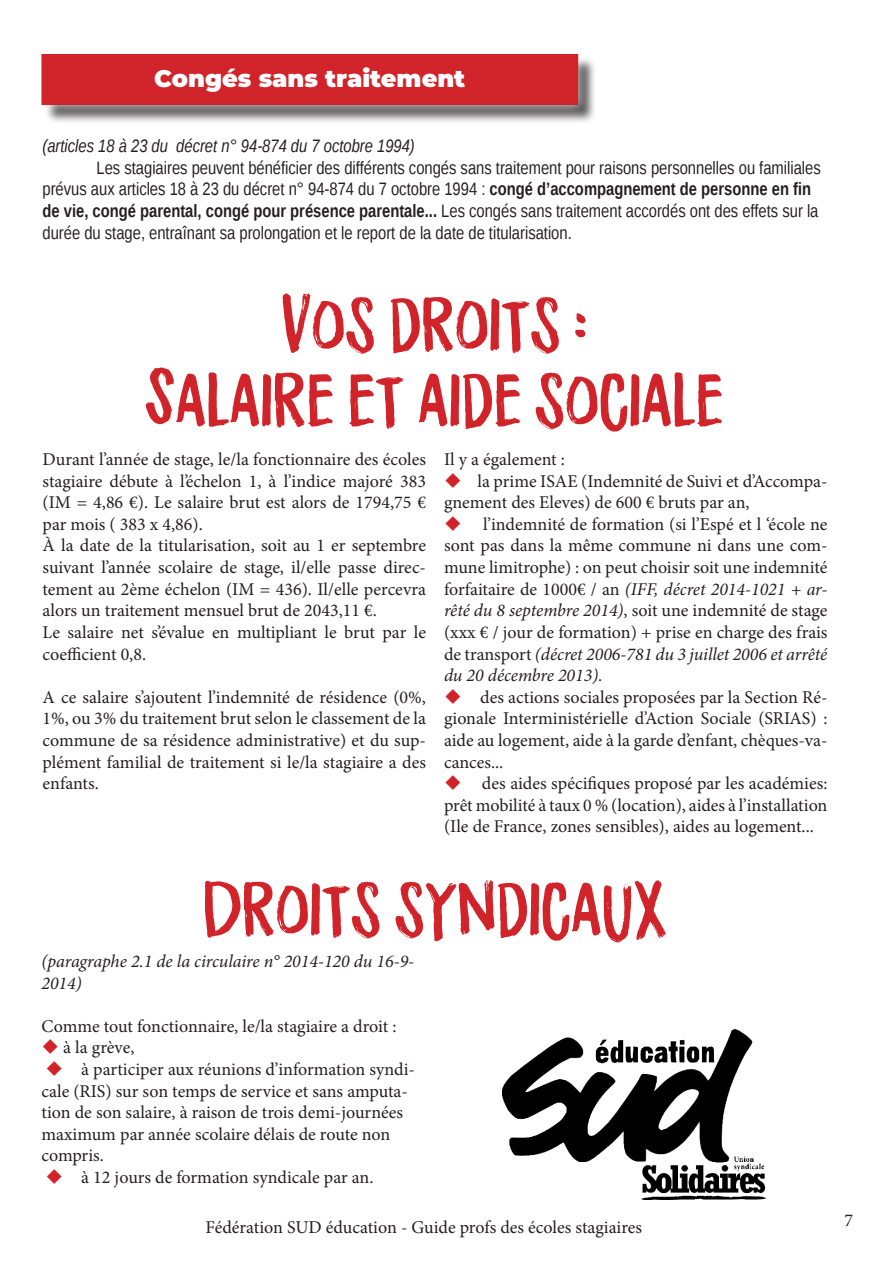
<style>
.page{position:relative;width:893px;height:1263px;background:#fff}
.page>*{position:absolute;margin:0;border:0;box-sizing:border-box;transform-origin:0 0}
.t1{font:63px "Flicker DEMO";color:#d1232a}
.t2{font:900 24px "Montserrat";color:#fff}
.t3{font:18px/21.6px "Minion Pro";color:#231f20;text-align:justify}
.t4{font:18px/21.6px "Liberation Sans Narrow";color:#231f20}
.t5{font:italic 18px/21.6px "Minion Pro";letter-spacing:-.005em;color:#231f20}
.t6{font:italic 18px "Liberation Sans Narrow";color:#231f20}
.s1{font-weight:700}
.s2{color:#d1232a}
.s3{font-style:italic}
</style>
<div class="page">
<div style="left:44px;top:56px;width:553px;height:68px;background:#231f20;opacity:.75"></div>
<div style="left:32px;top:44px;width:556px;height:71px;background:#fff;opacity:.75"></div>
<div style="left:42px;top:55px;width:535px;height:49px;background:#d1232a"></div>
<div style="left:41px;top:54px;width:537px;height:51px;border:2px solid #d1232a"></div>
<img style="left:503px;top:1030px;width:262px;height:169px">
<p class="t2" style="left:154px;top:61px;width:312px">Congés sans traitement</p>
<p class="t6" style="left:43px;top:134px;width:374px">(articles 18 à 23 du décret n° 94-874 du 7 octobre 1994)</p>
<p class="t4" style="left:43px;top:158px;width:780px;text-indent:54px">Les stagiaires peuvent bénéficier des différents congés sans traitement pour raisons personnelles ou familiales prévus aux articles 18 à 23 du décret n° 94-874 du 7 octobre 1994 : <span class="s1">congé d’accompagnement de personne en fin de vie, congé parental, congé pour présence parentale...</span> Les congés sans traitement accordés ont des effets sur la durée du stage, entraînant sa prolongation et le report de la date de titularisation.</p>
<p class="t1" style="left:281px;top:277px;width:307px">Vos droits :</p>
<p class="t1" style="left:145px;top:353px;width:580px">Salaire et aide sociale</p>
<p class="t3" style="left:43px;top:449px;width:385px">Durant l’année de stage, le/la fonctionnaire des écoles stagiaire débute à l’échelon 1, à l’indice majoré 383 (IM = 4,86 €). Le salaire brut est alors de 1794,75 € par mois ( 383 x 4,86).</p>
<p class="t3" style="left:43px;top:535px;width:385px">À la date de la titularisation, soit au 1 er septembre suivant l’année scolaire de stage, il/elle passe direc&shy;tement au 2ème échelon (IM = 436). Il/elle percevra alors un traitement mensuel brut de 2043,11 €.</p>
<p class="t3" style="left:43px;top:621px;width:385px">Le salaire net s’évalue en multipliant le brut par le coefficient 0,8.</p>
<p class="t3" style="left:43px;top:686px;width:385px">A ce salaire s’ajoutent l’indemnité de résidence (0%, 1%, ou 3% du traitement brut selon le classement de la commune de sa résidence administrative) et du sup&shy;plément familial de traitement si le/la stagiaire a des enfants.</p>
<p class="t3" style="left:444px;top:449px;width:122px">Il y a également :</p>
<p class="t3" style="left:444px;top:470px;width:385px"><span class="s2">◆</span> la prime ISAE (Indemnité de Suivi et d’Accompa&shy;gnement des Eleves) de 600 € bruts par an,</p>
<p class="t3" style="left:444px;top:513px;width:385px"><span class="s2">◆</span> l’indemnité de formation (si l’Espé et l ‘école ne sont pas dans la même commune ni dans une com&shy;mune limitrophe) : on peut choisir soit une indemnité forfaitaire de 1000€ / an <span class="s3">(IFF, décret 2014-1021 + ar&shy;rêté du 8 septembre 2014)</span>, soit une indemnité de stage (xxx € / jour de formation) + prise en charge des frais de transport <span class="s3">(décret 2006-781 du 3 juillet 2006 et arrêté du 20 décembre 2013).</span></p>
<p class="t3" style="left:444px;top:686px;width:385px"><span class="s2">◆</span> des actions sociales proposées par la Section Ré&shy;gionale Interministérielle d’Action Sociale (SRIAS) : aide au logement, aide à la garde d’enfant, chèques-va&shy;cances...</p>
<p class="t3" style="left:444px;top:773px;width:385px"><span class="s2">◆</span> des aides spécifiques proposé par les académies: prêt mobilité à taux 0 % (location), aides à l’installation (Ile de France, zones sensibles), aides au logement...</p>
<p class="t1" style="left:203px;top:862px;width:466px">Droits syndicaux</p>
<p class="t5" style="left:41px;top:950px;width:374px">(paragraphe 2.1 de la circulaire n° 2014-120 du 16-9-<br>2014)</p>
<p class="t3" style="left:41px;top:1015px;width:357px">Comme tout fonctionnaire, le/la stagiaire a droit :</p>
<p class="t3" style="left:41px;top:1037px;width:95px"><span class="s2">◆</span> à la grève,</p>
<p class="t3" style="left:41px;top:1058px;width:375px;text-align:left"><span class="s2">◆</span> à participer aux réunions d’information syndi&shy;cale (RIS) sur son temps de service et sans amputa&shy;tion de son salaire, à raison de trois demi-journées maximum par année scolaire délais de route non compris.</p>
<p class="t3" style="left:46px;top:1166px;width:329px"><span class="s2">◆</span> à 12 jours de formation syndicale par an.</p>
<p class="t3" style="left:206px;top:1216px;width:438px">Fédération SUD éducation - Guide profs des écoles stagiaires</p>
<p class="t3" style="left:844px;top:1210px;width:10px">7</p>
</div>
